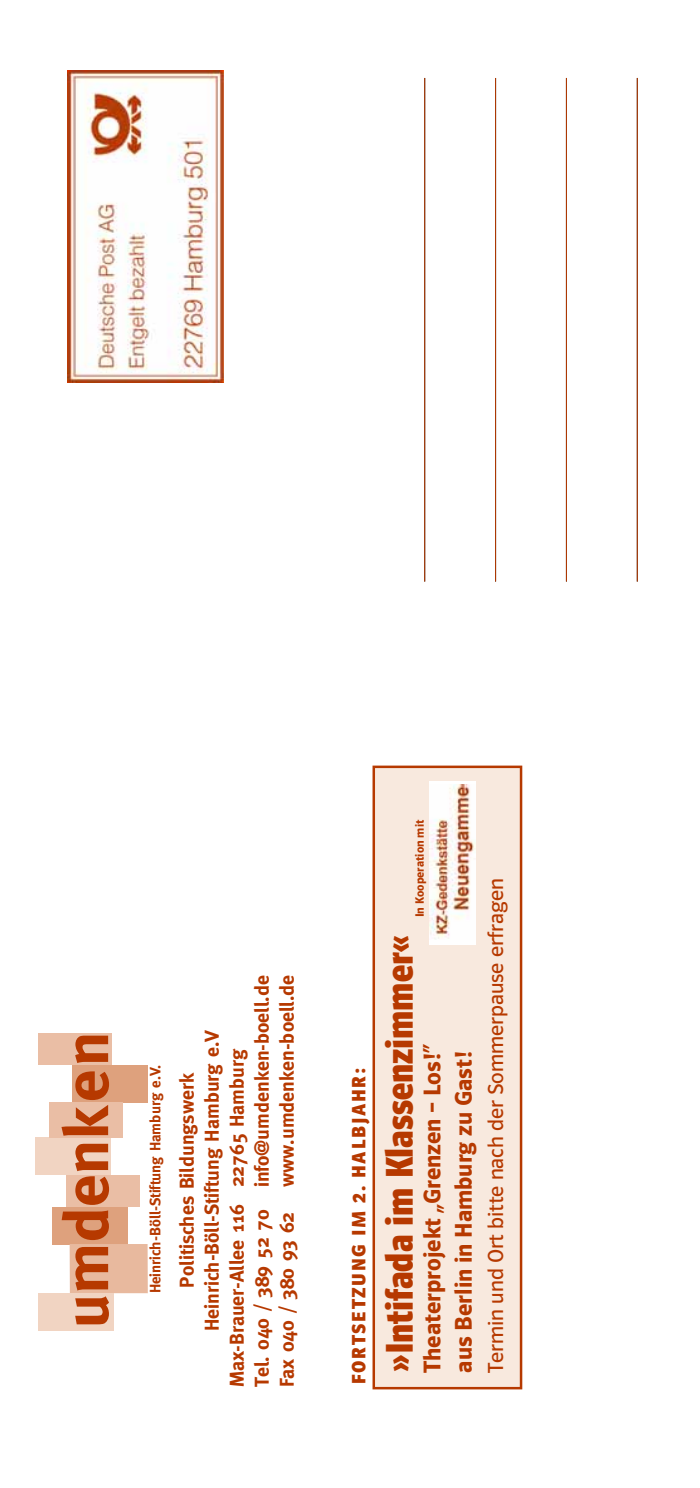
<style>
.page{position:relative;width:700px;height:1488px;background:#fff}
.page>*{position:absolute;margin:0;border:0;box-sizing:border-box;transform-origin:0 0}
.t1{font:700 40px "Polo Con K";color:#b63900}
.t2{font:25px/31.2px "Polo 22 K Hfett";color:#b63900}
.t3{font:22.5px "Polo 22 K Buch";color:#b63900}
.t4{font:700 20px "Meta";color:#b63900}
.t5{font:700 20px "Polo 22 K";letter-spacing:.095em;color:#b63900}
.t6{font:700 15px "Meta";color:#b63900}
.t7{font:12.5px "Polo 22 K Hfett";color:#b63900}
</style>
<div class="page">
<div style="left:39px;top:1033px;width:73px;height:32px;background:#eabea5"></div>
<div style="left:72px;top:1065px;width:76px;height:37px;background:#dea17d"></div>
<div style="left:36px;top:1137px;width:75px;height:38px;background:#f1d4c2"></div>
<div style="left:50px;top:1102px;width:73px;height:35px;background:#eabea5"></div>
<div style="left:52px;top:1206px;width:76px;height:38px;background:#dea17d"></div>
<div style="left:66px;top:1175px;width:73px;height:32px;background:#eabea5"></div>
<div style="left:70px;top:1244px;width:78px;height:49px;background:#e8b99e"></div>
<div style="left:38px;top:1293px;width:75px;height:37px;background:#f1d4c2"></div>
<svg style="left:75px;top:1296px;width:34px;height:28px"></svg>
<svg style="left:75px;top:1247px;width:33px;height:43px"></svg>
<svg style="left:62px;top:1143px;width:47px;height:97px"></svg>
<svg style="left:61px;top:1071px;width:48px;height:64px"></svg>
<svg style="left:75px;top:1035px;width:33px;height:28px"></svg>
<hr style="left:424px;top:78px;width:1px;height:503px;background:#b63900">
<hr style="left:495px;top:78px;width:1px;height:503px;background:#b63900">
<hr style="left:566px;top:78px;width:1px;height:503px;background:#b63900">
<hr style="left:637px;top:78px;width:1px;height:503px;background:#b63900">
<img style="left:68px;top:70px;width:156px;height:312px">
<div style="left:374px;top:767px;width:147px;height:621px;background:#f8e9de"></div>
<div style="left:373px;top:765px;width:149px;height:624px;border:2px solid #b63900"></div>
<div style="left:429px;top:781px;width:46px;height:163px;background:#fff"></div>
<img style="left:429px;top:784px;width:46px;height:155px">
<p class="t4" style="left:255px;top:1387px;width:413px;rotate:-90deg">Tel. 040 / 389 52 70 info@umdenken-boell.de</p>
<p class="t4" style="left:280px;top:1387px;width:414px;rotate:-90deg">Fax 040 / 380 93 62 www.umdenken-boell.de</p>
<p class="t4" style="left:205px;top:1331px;width:302px;rotate:-90deg">Heinrich-Böll-Stiftung Hamburg e.V</p>
<p class="t4" style="left:230px;top:1387px;width:340px;rotate:-90deg">Max-Brauer-Allee 116 22765 Hamburg</p>
<p class="t6" style="left:150px;top:1293px;width:230px;rotate:-90deg">Heinrich-Böll-Stiftung Hamburg e.V.</p>
<p class="t4" style="left:180px;top:1287px;width:216px;rotate:-90deg">Politisches Bildungswerk</p>
<p class="t5" style="left:352px;top:1384px;width:317px;rotate:-90deg">FORTSETZUNG IM 2. HALBJAHR:</p>
<p class="t7" style="left:415px;top:917px;width:99px;rotate:-90deg">In Kooperation mit</p>
<h1 class="t1" style="left:385px;top:1372px;width:440px;rotate:-90deg">»Intifada im Klassenzimmer«</h1>
<p class="t2" style="left:419px;top:1372px;width:330px;rotate:-90deg">Theaterprojekt „Grenzen – Los!“ aus Berlin in Hamburg zu Gast!</p>
<p class="t3" style="left:487px;top:1372px;width:496px;rotate:-90deg">Termin und Ort bitte nach der Sommerpause erfragen</p>
</div>
